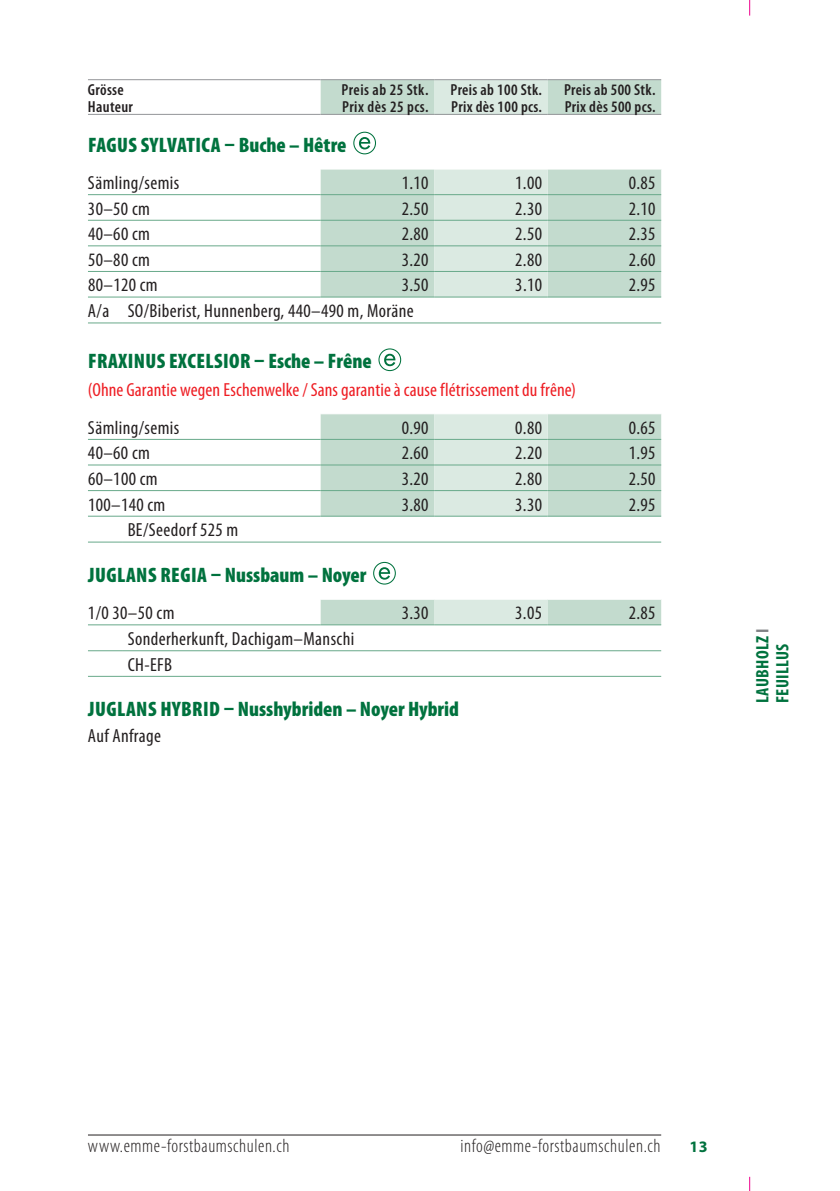
<style>
.page{position:relative;width:840px;height:1191px;background:#fff}
.page>*{position:absolute;margin:0;border:0;box-sizing:border-box;transform-origin:0 0}
.t1{font:900 condensed 21px "Myriad Pro";color:#00723e}
.t2{font:900 condensed 21px "Myriad Pro";letter-spacing:.02em;color:#00723e}
.t3{font:condensed 19px/25.6px "Myriad Pro";letter-spacing:.02em;color:#231f20}
.t4{font:condensed 19px "Myriad Pro";letter-spacing:.005em;color:#ee1d23}
.t5{font:300 condensed 19px "Myriad Pro";letter-spacing:.03em;color:#231f20}
.t6{font:700 condensed 18px/20px "Myriad Pro";letter-spacing:.02em;color:#00723e}
.t7{font:600 condensed 16px/17px "Myriad Pro";letter-spacing:.02em;color:#231f20}
.t8{font:700 16px "Myriad Pro";color:#00723e}
.s1{color:#808285}
</style>
<div class="page">
<hr style="left:88px;top:1134px;width:572px;height:1px;background:#231f20">
<div style="left:353px;top:132px;width:23px;height:22px;border:1px solid #00723e;border-radius:50%"></div>
<svg style="left:359px;top:137px;width:11px;height:12px"></svg>
<div style="left:320px;top:170px;width:340px;height:127px;background:#c3dbce"></div>
<div style="left:434px;top:170px;width:113px;height:127px;background:#dbeae2"></div>
<hr style="left:88px;top:194px;width:232px;height:1px;background:#68a98a">
<hr style="left:320px;top:194px;width:114px;height:1px;background:#68a98a">
<hr style="left:434px;top:194px;width:113px;height:1px;background:#68a98a">
<hr style="left:547px;top:194px;width:113px;height:1px;background:#68a98a">
<hr style="left:88px;top:220px;width:232px;height:1px;background:#68a98a">
<hr style="left:320px;top:220px;width:114px;height:1px;background:#68a98a">
<hr style="left:434px;top:220px;width:113px;height:1px;background:#68a98a">
<hr style="left:547px;top:220px;width:113px;height:1px;background:#68a98a">
<hr style="left:88px;top:245px;width:232px;height:1px;background:#68a98a">
<hr style="left:320px;top:245px;width:114px;height:1px;background:#68a98a">
<hr style="left:434px;top:245px;width:113px;height:1px;background:#68a98a">
<hr style="left:547px;top:245px;width:113px;height:1px;background:#68a98a">
<hr style="left:88px;top:271px;width:232px;height:1px;background:#68a98a">
<hr style="left:320px;top:271px;width:114px;height:1px;background:#68a98a">
<hr style="left:434px;top:271px;width:113px;height:1px;background:#68a98a">
<hr style="left:547px;top:271px;width:113px;height:1px;background:#68a98a">
<hr style="left:88px;top:297px;width:232px;height:1px;background:#68a98a">
<hr style="left:320px;top:297px;width:114px;height:1px;background:#68a98a">
<hr style="left:434px;top:297px;width:113px;height:1px;background:#68a98a">
<hr style="left:547px;top:297px;width:113px;height:1px;background:#68a98a">
<hr style="left:88px;top:322px;width:34px;height:1px;background:#68a98a">
<hr style="left:122px;top:322px;width:538px;height:1px;background:#68a98a">
<div style="left:378px;top:348px;width:23px;height:23px;border:1px solid #00723e;border-radius:50%"></div>
<svg style="left:384px;top:354px;width:11px;height:12px"></svg>
<svg style="left:320px;top:414px;width:340px;height:102px;background:#cadfd4"></svg>
<hr style="left:88px;top:439px;width:232px;height:1px;background:#68a98a">
<hr style="left:320px;top:439px;width:114px;height:1px;background:#68a98a">
<hr style="left:434px;top:439px;width:113px;height:1px;background:#68a98a">
<hr style="left:547px;top:439px;width:113px;height:1px;background:#68a98a">
<hr style="left:88px;top:464px;width:232px;height:1px;background:#68a98a">
<hr style="left:320px;top:464px;width:114px;height:1px;background:#68a98a">
<hr style="left:434px;top:464px;width:113px;height:1px;background:#68a98a">
<hr style="left:547px;top:464px;width:113px;height:1px;background:#68a98a">
<hr style="left:88px;top:490px;width:232px;height:1px;background:#68a98a">
<hr style="left:320px;top:490px;width:114px;height:1px;background:#68a98a">
<hr style="left:434px;top:490px;width:113px;height:1px;background:#68a98a">
<hr style="left:547px;top:490px;width:113px;height:1px;background:#68a98a">
<hr style="left:88px;top:516px;width:232px;height:1px;background:#68a98a">
<hr style="left:320px;top:516px;width:114px;height:1px;background:#68a98a">
<hr style="left:434px;top:516px;width:113px;height:1px;background:#68a98a">
<hr style="left:547px;top:516px;width:113px;height:1px;background:#68a98a">
<hr style="left:88px;top:542px;width:34px;height:1px;background:#68a98a">
<hr style="left:122px;top:542px;width:538px;height:1px;background:#68a98a">
<div style="left:373px;top:562px;width:22px;height:22px;border:1px solid #00723e;border-radius:50%"></div>
<svg style="left:378px;top:567px;width:12px;height:12px"></svg>
<div style="left:320px;top:600px;width:340px;height:24px;background:#c3dbce"></div>
<div style="left:434px;top:599px;width:113px;height:26px;background:#dbeae2"></div>
<hr style="left:434px;top:599px;width:113px;height:1px;background:#fff">
<hr style="left:88px;top:624px;width:232px;height:1px;background:#68a98a">
<hr style="left:320px;top:624px;width:114px;height:1px;background:#68a98a">
<hr style="left:434px;top:624px;width:113px;height:1px;background:#68a98a">
<hr style="left:547px;top:624px;width:113px;height:1px;background:#68a98a">
<hr style="left:88px;top:650px;width:34px;height:1px;background:#68a98a">
<hr style="left:122px;top:650px;width:538px;height:1px;background:#68a98a">
<hr style="left:88px;top:676px;width:34px;height:1px;background:#68a98a">
<hr style="left:122px;top:676px;width:538px;height:1px;background:#68a98a">
<div style="left:320px;top:80px;width:340px;height:34px;background:#c3dbce"></div>
<div style="left:434px;top:80px;width:113px;height:34px;background:#dbeae2"></div>
<hr style="left:88px;top:79px;width:232px;height:1px;background:#939598">
<hr style="left:320px;top:79px;width:114px;height:1px;background:#939598">
<hr style="left:434px;top:79px;width:113px;height:1px;background:#939598">
<hr style="left:547px;top:79px;width:113px;height:1px;background:#939598">
<hr style="left:88px;top:114px;width:232px;height:1px;background:#939598">
<hr style="left:320px;top:114px;width:114px;height:1px;background:#939598">
<hr style="left:434px;top:114px;width:113px;height:1px;background:#939598">
<hr style="left:547px;top:114px;width:113px;height:1px;background:#939598">
<p class="t7" style="left:88px;top:80px;width:46px">Grösse<br>Hauteur</p>
<p class="t7" style="left:341px;top:80px;width:88px">Preis ab 25 Stk.<br>Prix dès 25 pcs.</p>
<p class="t7" style="left:450px;top:80px;width:93px">Preis ab 100 Stk.<br>Prix dès 100 pcs.</p>
<p class="t7" style="left:563px;top:80px;width:93px">Preis ab 500 Stk.<br>Prix dès 500 pcs.</p>
<p class="t1" style="left:88px;top:131px;width:260px">FAGUS SYLVATICA – Buche – Hêtre</p>
<p class="t3" style="left:88px;top:170px;width:93px">Sämling/semis</p>
<p class="t3" style="left:401px;top:170px;width:28px">1.10</p>
<p class="t3" style="left:515px;top:170px;width:28px">1.00</p>
<p class="t3" style="left:628px;top:170px;width:28px">0.85</p>
<p class="t3" style="left:88px;top:195px;width:63px">30–50 cm</p>
<p class="t3" style="left:401px;top:195px;width:28px">2.50</p>
<p class="t3" style="left:515px;top:195px;width:28px">2.30</p>
<p class="t3" style="left:628px;top:195px;width:28px">2.10</p>
<p class="t3" style="left:88px;top:221px;width:63px">40–60 cm</p>
<p class="t3" style="left:401px;top:221px;width:28px">2.80</p>
<p class="t3" style="left:515px;top:221px;width:28px">2.50</p>
<p class="t3" style="left:628px;top:221px;width:28px">2.35</p>
<p class="t3" style="left:88px;top:246px;width:63px">50–80 cm</p>
<p class="t3" style="left:401px;top:246px;width:28px">3.20</p>
<p class="t3" style="left:515px;top:246px;width:28px">2.80</p>
<p class="t3" style="left:628px;top:246px;width:28px">2.60</p>
<p class="t3" style="left:88px;top:272px;width:71px">80–120 cm</p>
<p class="t3" style="left:401px;top:272px;width:28px">3.50</p>
<p class="t3" style="left:515px;top:272px;width:28px">3.10</p>
<p class="t3" style="left:628px;top:272px;width:28px">2.95</p>
<p class="t3" style="left:88px;top:298px;width:327px">A/a SO/Biberist, Hunnenberg, 440–490 m, Moräne</p>
<p class="t2" style="left:88px;top:348px;width:285px">FRAXINUS EXCELSIOR – Esche – Frêne</p>
<p class="t4" style="left:88px;top:378px;width:489px">(Ohne Garantie wegen Eschenwelke / Sans garantie à cause flétrissement du frêne)</p>
<p class="t3" style="left:88px;top:414px;width:93px">Sämling/semis</p>
<p class="t3" style="left:401px;top:414px;width:28px">0.90</p>
<p class="t3" style="left:515px;top:414px;width:28px">0.80</p>
<p class="t3" style="left:628px;top:414px;width:28px">0.65</p>
<p class="t3" style="left:88px;top:440px;width:63px">40–60 cm</p>
<p class="t3" style="left:401px;top:440px;width:28px">2.60</p>
<p class="t3" style="left:515px;top:440px;width:28px">2.20</p>
<p class="t3" style="left:628px;top:440px;width:28px">1.95</p>
<p class="t3" style="left:88px;top:465px;width:71px">60–100 cm</p>
<p class="t3" style="left:401px;top:465px;width:28px">3.20</p>
<p class="t3" style="left:515px;top:465px;width:28px">2.80</p>
<p class="t3" style="left:628px;top:465px;width:28px">2.50</p>
<p class="t3" style="left:88px;top:491px;width:79px">100–140 cm</p>
<p class="t3" style="left:401px;top:491px;width:28px">3.80</p>
<p class="t3" style="left:515px;top:491px;width:28px">3.30</p>
<p class="t3" style="left:628px;top:491px;width:28px">2.95</p>
<p class="t3" style="left:128px;top:517px;width:112px">BE/Seedorf 525 m</p>
<p class="t1" style="left:88px;top:561px;width:279px">JUGLANS REGIA – Nussbaum – Noyer</p>
<p class="t3" style="left:88px;top:600px;width:88px">1/0 30–50 cm</p>
<p class="t3" style="left:401px;top:600px;width:28px">3.30</p>
<p class="t3" style="left:515px;top:600px;width:28px">3.05</p>
<p class="t3" style="left:628px;top:600px;width:28px">2.85</p>
<p class="t3" style="left:128px;top:626px;width:228px">Sonderherkunft, Dachigam–Manschi<br>CH-EFB</p>
<p class="t1" style="left:88px;top:695px;width:372px">JUGLANS HYBRID – Nusshybriden – Noyer Hybrid</p>
<p class="t3" style="left:88px;top:722px;width:75px">Auf Anfrage</p>
<p class="t6" style="left:751px;top:703px;width:76px;rotate:-90deg">LAUBHOLZ <span class="s1">I<br></span>FEUILLUS</p>
<p class="t5" style="left:88px;top:1135px;width:203px">www.emme-forstbaumschulen.ch</p>
<p class="t5" style="left:460px;top:1135px;width:201px">info@emme-forstbaumschulen.ch</p>
<p class="t8" style="left:689px;top:1136px;width:20px">13</p>
</div>
